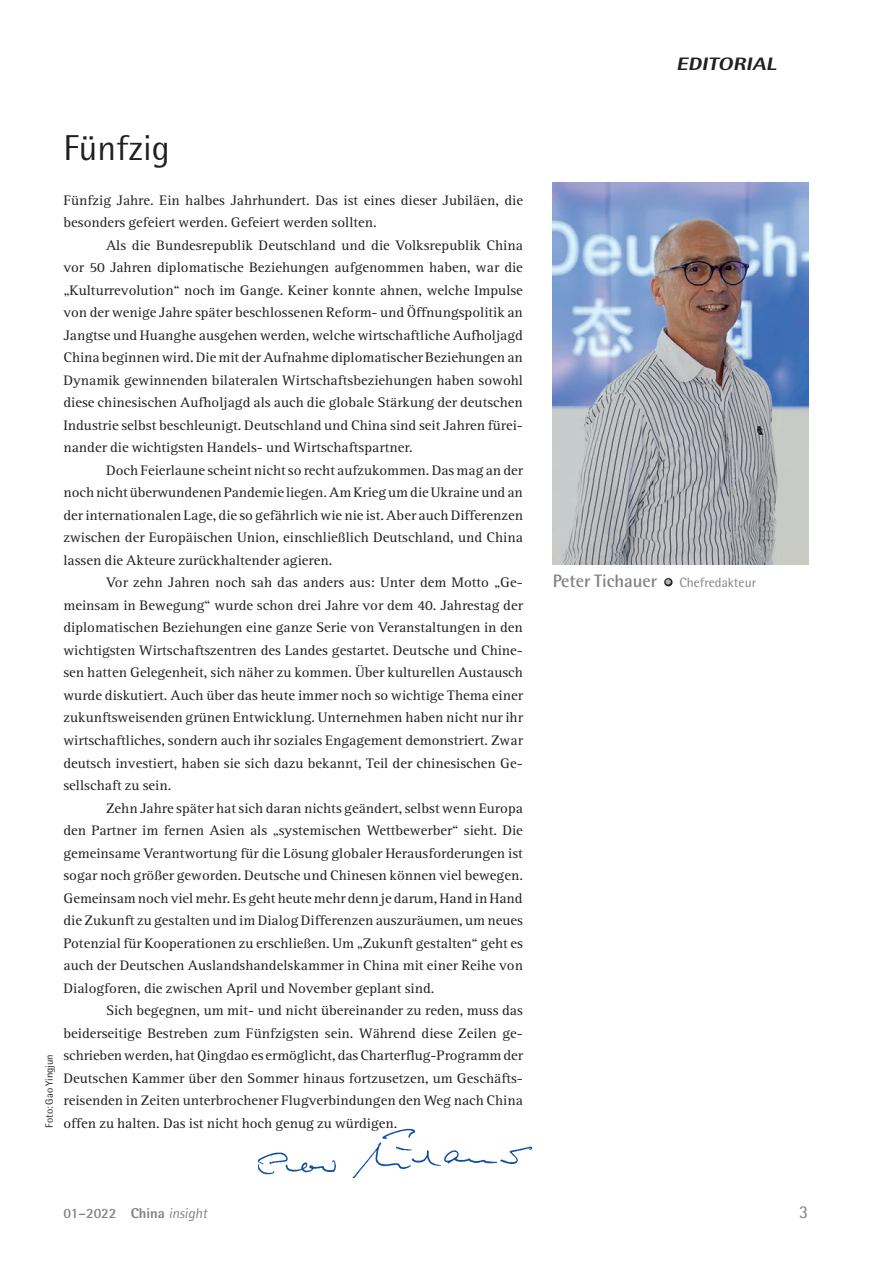
<style>
.page{position:relative;width:893px;height:1263px;background:#fff}
.page>*{position:absolute;margin:0;border:0;box-sizing:border-box;transform-origin:0 0}
.t1{font:36px "Rotis Semi Sans";color:#231f20}
.t2{font:700 18px "Rotis Semi Sans";color:#808285}
.t3{font:italic 800 18px "Rotis Semi Sans";color:#231f20;scale:1.25 1}
.t4{font:18px "Rotis Semi Sans";color:#808285}
.t5{font:14.25px/22.5px "Rotis Serif";color:#231f20;text-align:justify;scale:1.05 1}
.t6{font:700 14.25px "Rotis Semi Sans";letter-spacing:-.01em;color:#808285}
.t7{font:10.5px "Rotis Semi Sans";color:#231f20}
.s1{font-weight:400;font-size:13.5px}
.s2{font-weight:800}
.s3{font-weight:400}
</style>
<div class="page">
<img style="left:258px;top:1128px;width:273px;height:49px">
<div style="left:664px;top:578px;width:8px;height:8px;border:3px solid #231f20;border-radius:50%"></div>
<img style="left:552px;top:182px;width:255px;height:382px">
<svg style="left:665px;top:579px;width:5px;height:5px"></svg>
<p class="t7" style="left:43px;top:1127px;width:75px;rotate:-90deg">Foto: Gao Yingjun</p>
<h1 class="t1" style="left:63px;top:126px;width:108px">Fünfzig</h1>
<p class="t5" style="left:63px;top:189px;width:439px">Fünfzig Jahre. Ein halbes Jahrhundert. Das ist eines dieser Jubiläen, die besonders gefeiert werden. Gefeiert werden sollten.</p>
<p class="t5" style="left:63px;top:234px;width:439px;text-indent:43px">Als die Bundesrepublik Deutschland und die Volksrepublik China vor 50 Jahren diplomatische Beziehungen aufgenommen haben, war die „Kulturrevolution“ noch im Gange. Keiner konnte ahnen, welche Impulse von der wenige Jahre später beschlossenen Reform- und Öffnungspolitik an Jangtse und Huanghe ausgehen werden, welche wirtschaftliche Aufholjagd China beginnen wird. Die mit der Aufnahme diplomatischer Beziehungen an Dynamik gewinnenden bilateralen Wirtschaftsbeziehungen haben sowohl diese chinesischen Aufholjagd als auch die globale Stärkung der deutschen Industrie selbst beschleunigt. Deutschland und China sind seit Jahren fürei&shy;nander die wichtigsten Handels- und Wirtschaftspartner.</p>
<p class="t5" style="left:63px;top:459px;width:439px;text-indent:43px">Doch Feierlaune scheint nicht so recht aufzukommen. Das mag an der noch nicht überwundenen Pandemie liegen. Am Krieg um die Ukraine und an der internationalen Lage, die so gefährlich wie nie ist. Aber auch Differenzen zwischen der Europäischen Union, einschließlich Deutschland, und China lassen die Akteure zurückhaltender agieren.</p>
<p class="t5" style="left:63px;top:571px;width:439px;text-indent:43px">Vor zehn Jahren noch sah das anders aus: Unter dem Motto „Ge&shy;meinsam in Bewegung“ wurde schon drei Jahre vor dem 40. Jahrestag der diplomatischen Beziehungen eine ganze Serie von Veranstaltungen in den wichtigsten Wirtschaftszentren des Landes gestartet. Deutsche und Chine&shy;sen hatten Gelegenheit, sich näher zu kommen. Über kulturellen Austausch wurde diskutiert. Auch über das heute immer noch so wichtige Thema einer zukunftsweisenden grünen Entwicklung. Unternehmen haben nicht nur ihr wirtschaftliches, sondern auch ihr soziales Engagement demonstriert. Zwar deutsch investiert, haben sie sich dazu bekannt, Teil der chinesischen Ge&shy;sellschaft zu sein.</p>
<p class="t5" style="left:63px;top:796px;width:439px;text-indent:43px">Zehn Jahre später hat sich daran nichts geändert, selbst wenn Europa den Partner im fernen Asien als „systemischen Wettbewerber“ sieht. Die gemeinsame Verantwortung für die Lösung globaler Herausforderungen ist sogar noch größer geworden. Deutsche und Chinesen können viel bewegen.<br>Gemeinsam noch viel mehr. Es geht heute mehr denn je darum, Hand in Hand die Zukunft zu gestalten und im Dialog Differenzen auszuräumen, um neues Potenzial für Kooperationen zu erschließen. Um „Zukunft gestalten“ geht es auch der Deutschen Auslandshandelskammer in China mit einer Reihe von Dialogforen, die zwischen April und November geplant sind.</p>
<p class="t5" style="left:63px;top:999px;width:439px;text-indent:43px">Sich begegnen, um mit- und nicht übereinander zu reden, muss das beiderseitige Bestreben zum Fünfzigsten sein. Während diese Zeilen ge&shy;schrieben werden, hat Qingdao es ermöglicht, das Charterflug-Programm der Deutschen Kammer über den Sommer hinaus fortzusetzen, um Geschäfts&shy;reisenden in Zeiten unterbrochener Flugverbindungen den Weg nach China</p>
<p class="t5" style="left:63px;top:1111px;width:319px">offen zu halten. Das ist nicht hoch genug zu würdigen.</p>
<p class="t3" style="left:676px;top:53px;width:85px">EDITORIAL</p>
<p class="t2" style="left:552px;top:570px;width:205px">Peter Tichauer <span class="s1">Chefredakteur</span></p>
<p class="t6" style="left:63px;top:1203px;width:148px">01–2022 <span class="s2">China</span> <span class="s3">insight</span></p>
<p class="t4" style="left:798px;top:1200px;width:11px">3</p>
</div>
